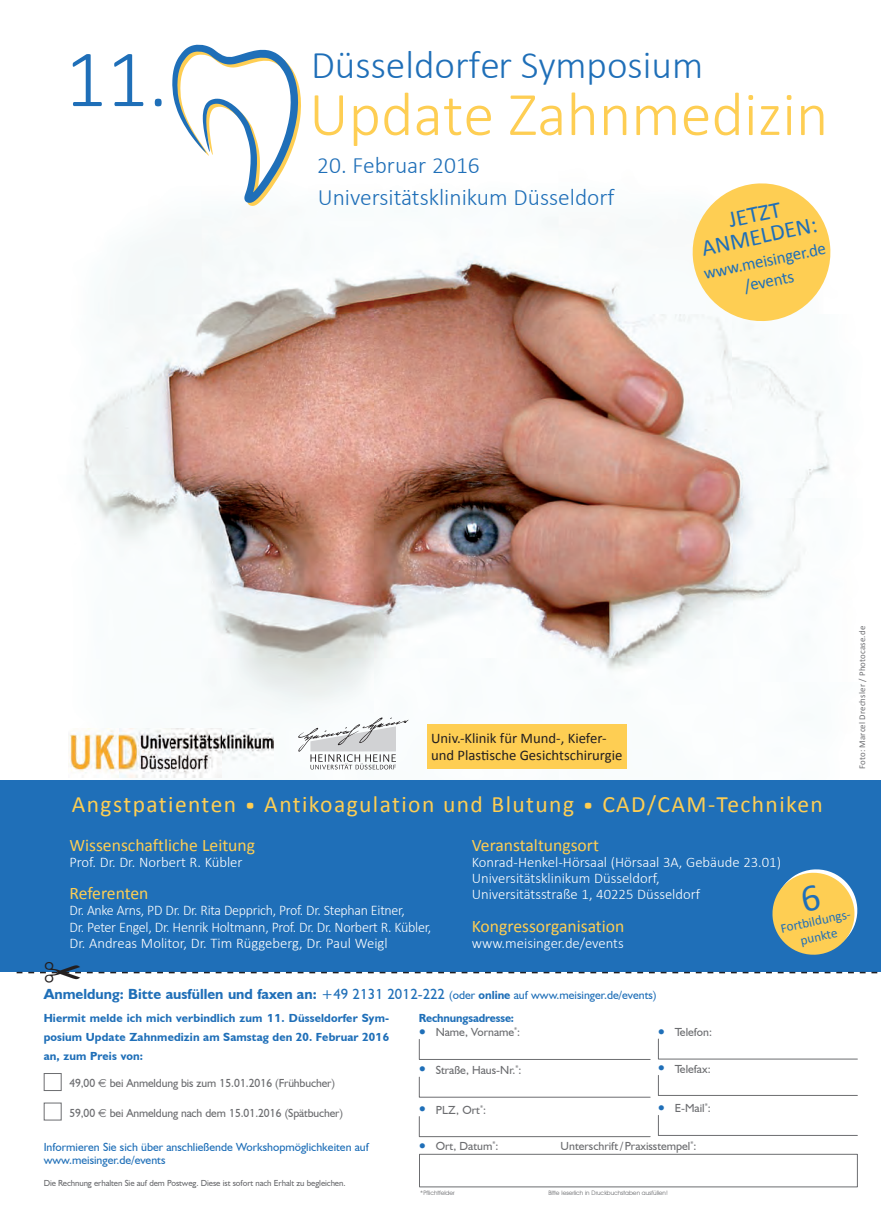
<style>
.page{position:relative;width:881px;height:1229px;background:#fff}
.page>*{position:absolute;margin:0;border:0;box-sizing:border-box;transform-origin:0 0}
.t1{font:300 62.25px "Calibri";color:#fece53}
.t2{font:300 39.3px "Calibri";color:#1f6fb8}
.t3{font:23.4px "Calibri";letter-spacing:.06em;color:#fece53}
.t4{font:300 23.4px "Calibri";color:#1f6fb8}
.t5{font:23.4px/22.2px "Calibri";color:#1f6fb8;text-align:center}
.t6{font:17.55px "Calibri";color:#fece53}
.t7{font:17.25px/20.5px "Calibri";color:#1f6fb8;text-align:center}
.t8{font:300 14.7px/16.2px "Calibri";color:#fff}
.t9{font:300 14.7px/16.2px "Calibri";letter-spacing:-.02em;color:#fff;scale:.95 1}
.t10{font:700 14.7px "Humanist 521 BT";color:#1f6fb8}
.t11{font:14.7px/17.5px "Calibri";color:#231f20}
.t12{font:13.2px/15.9px "Calibri";color:#1f6fb8;text-align:center}
.t13{font:11.7px "Humanist 521 BT";letter-spacing:-.01em;color:#6c6d70}
.t14{font:700 11.7px/19px "Humanist 521 BT";letter-spacing:.01em;color:#1f6fb8;text-align:justify}
.t15{font:11.7px/13.2px "Humanist 521 BT";color:#1f6fb8}
.t16{font:700 11.7px "Humanist 521 BT";letter-spacing:-.01em;color:#1f6fb8}
.t17{font:8.85px "Humanist 521 BT";letter-spacing:-.01em;color:#6c6d70}
.t18{font:8.85px "Calibri";letter-spacing:.02em;color:#6c6d70}
.t19{font:6.15px "Avant Garde IT Cby BT";color:#6c6d70}
.s1{font-size:81.75px}
.s2{font-family:"Signika";font-weight:700}
.s3{font-weight:400}
.s4{font-weight:400;font-size:11.7px}
.s5{font-size:11.7px}
.s6{font-family:"Euro Sans"}
.s7{color:#1f6fb8}
</style>
<div class="page">
<img style="left:18px;top:220px;width:862px;height:561px">
<div style="left:0;top:781px;width:880px;height:437px;background:#1f6fb8"></div>
<svg style="left:689px;top:183px;width:144px;height:141px"></svg>
<div style="left:0;top:973px;width:880px;height:245px;background:#fff"></div>
<div style="left:44px;top:1102px;width:18px;height:18px;border:1px solid #6c6d70"></div>
<div style="left:44px;top:1073px;width:18px;height:18px;border:1px solid #6c6d70"></div>
<svg style="left:418px;top:1076px;width:232px;height:22px"></svg>
<svg style="left:418px;top:1039px;width:232px;height:21px"></svg>
<svg style="left:418px;top:1116px;width:232px;height:21px"></svg>
<svg style="left:657px;top:1038px;width:200px;height:22px"></svg>
<svg style="left:657px;top:1075px;width:200px;height:21px"></svg>
<svg style="left:657px;top:1115px;width:200px;height:21px"></svg>
<div style="left:419px;top:1154px;width:438px;height:33px;border:1px solid #6c6d70"></div>
<img style="left:69px;top:729px;width:204px;height:48px">
<svg style="left:298px;top:717px;width:110px;height:52px"></svg>
<div style="left:427px;top:725px;width:200px;height:44px;background:#fece53"></div>
<svg style="left:172px;top:44px;width:129px;height:162px"></svg>
<svg style="left:17px;top:869px;width:863px;height:105px"></svg>
<p class="t2" style="left:65px;top:40px;width:639px"><span class="s1">11.</span> Düsseldorfer Symposium</p>
<p class="t1" style="left:309px;top:76px;width:520px">Update Zahnmedizin</p>
<p class="t4" style="left:317px;top:150px;width:164px">20. Februar 2016</p>
<p class="t4" style="left:318px;top:182px;width:298px">Universitätsklinikum Düsseldorf</p>
<p class="t5" style="left:694px;top:216px;width:119px;rotate:-12deg">JETZT<br>ANMELDEN:</p>
<p class="t7" style="left:701px;top:264px;width:126px;rotate:-12deg">www.meisinger.de /events</p>
<p class="t11" style="left:431px;top:729px;width:193px">Univ.-Klinik für Mund-, Kiefer&shy;und Plastische Gesichtschirurgie</p>
<p class="t18" style="left:856px;top:769px;width:145px;rotate:-90deg">Foto: Marcel Drechsler / Photocase.de</p>
<p class="t3" style="left:72px;top:790px;width:752px">Angstpatienten <span class="s2">•</span> Antikoagulation und Blutung <span class="s2">•</span> CAD/CAM-Techniken</p>
<p class="t6" style="left:69px;top:834px;width:187px">Wissenschaftliche Leitung</p>
<p class="t8" style="left:69px;top:854px;width:175px">Prof. Dr. Dr. Norbert R. Kübler</p>
<p class="t6" style="left:69px;top:882px;width:81px">Referenten</p>
<p class="t9" style="left:69px;top:902px;width:382px">Dr. Anke Arns, PD Dr. Dr. Rita Depprich, Prof. Dr. Stephan Eitner,<br>Dr. Peter Engel, Dr. Henrik Holtmann, Prof. Dr. Dr. Norbert R. Kübler,<br>Dr. Andreas Molitor, Dr. Tim Rüggeberg, Dr. Paul Weigl</p>
<p class="t6" style="left:471px;top:834px;width:129px">Veranstaltungsort</p>
<p class="t8" style="left:471px;top:854px;width:311px">Konrad-Henkel-Hörsaal (Hörsaal 3A, Gebäude 23.01)<br>Universitätsklinikum Düsseldorf,<br>Universitätsstraße 1, 40225 Düsseldorf</p>
<p class="t6" style="left:471px;top:915px;width:154px">Kongressorganisation</p>
<p class="t8" style="left:471px;top:935px;width:153px">www.meisinger.de/events</p>
<p class="t12" style="left:779px;top:920px;width:75px;rotate:-12deg">Fortbildungs&shy;punkte</p>
<p class="t10" style="left:44px;top:984px;width:614px">Anmeldung: Bitte ausfüllen und faxen an: <span class="s3">+49 2131 2012-222</span> <span class="s4">(oder</span> <span class="s5">online</span> <span class="s4">auf www.meisinger.de/events)</span></p>
<p class="t14" style="left:44px;top:1008px;width:347px">Hiermit melde ich mich verbindlich zum 11. Düsseldorfer Sym&shy;posium Update Zahnmedizin am Samstag den 20. Februar 2016 an, zum Preis von:</p>
<p class="t13" style="left:69px;top:1076px;width:267px">49,00 <span class="s6">€</span> bei Anmeldung bis zum 15.01.2016 (Frühbucher)</p>
<p class="t13" style="left:69px;top:1106px;width:275px">59,00 <span class="s6">€</span> bei Anmeldung nach dem 15.01.2016 (Spätbucher)</p>
<p class="t15" style="left:44px;top:1140px;width:326px">Informieren Sie sich über anschließende Workshopmöglichkeiten auf www.meisinger.de/events</p>
<p class="t17" style="left:44px;top:1178px;width:303px">Die Rechnung erhalten Sie auf dem Postweg. Diese ist sofort nach Erhalt zu begleichen.</p>
<p class="t16" style="left:419px;top:1011px;width:97px">Rechnungsadresse:</p>
<p class="t13" style="left:419px;top:1025px;width:103px"><span class="s7">●</span> Name, Vorname<sup>*</sup>:</p>
<p class="t13" style="left:419px;top:1063px;width:104px"><span class="s7">●</span> Straße, Haus-Nr.<sup>*</sup>:</p>
<p class="t13" style="left:419px;top:1103px;width:68px"><span class="s7">●</span> PLZ, Ort<sup>*</sup>:</p>
<p class="t13" style="left:658px;top:1025px;width:55px"><span class="s7">●</span> Telefon:</p>
<p class="t13" style="left:658px;top:1061px;width:54px"><span class="s7">●</span> Telefax:</p>
<p class="t13" style="left:658px;top:1101px;width:54px"><span class="s7">●</span> E-Mail<sup>*</sup>:</p>
<p class="t13" style="left:419px;top:1139px;width:81px"><span class="s7">●</span> Ort, Datum<sup>*</sup>:</p>
<p class="t13" style="left:560px;top:1139px;width:137px">Unterschrift /Praxisstempel<sup>*</sup>:</p>
<p class="t19" style="left:420px;top:1189px;width:36px">*Pflichtfelder</p>
<p class="t19" style="left:548px;top:1189px;width:121px">Bitte leserlich in Druckbuchstaben ausfüllen!</p>
</div>
